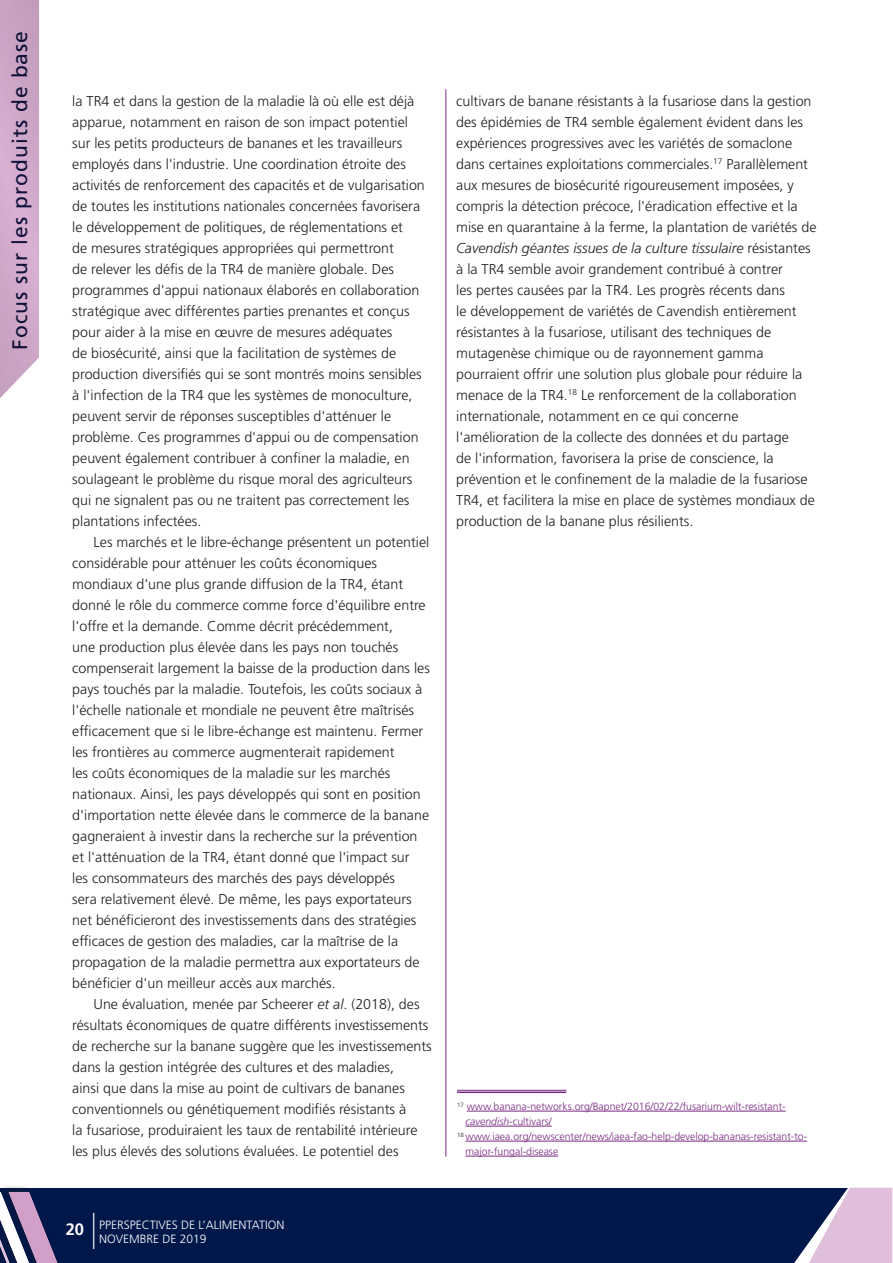
<style>
.page{position:relative;width:893px;height:1263px;background:#fff}
.page>*{position:absolute;margin:0;border:0;box-sizing:border-box;transform-origin:0 0}
.t1{font:21px "Frutiger LT Std";letter-spacing:.05em;color:#131b48}
.t2{font:300 14.25px/21px "Frutiger LT Std";color:#231f20}
.t3{font:300 12px/14.4px "Frutiger LT Std";color:#fff}
.t4{font:300 10.5px "Frutiger LT Std";color:#7a2982}
.s1{font-style:italic}
.s2{font-weight:700;font-size:16.5px}
</style>
<div class="page">
<div style="left:0;top:0;width:51px;height:421px;background:#231f20;opacity:.5"></div>
<div style="left:0;top:1188px;width:892px;height:75px;background:#00174a"></div>
<svg style="left:794px;top:1188px;width:99px;height:75px"></svg>
<div style="left:1px;top:1184px;width:66px;height:79px;background:#231f20;opacity:.3"></div>
<div style="left:7px;top:1191px;width:60px;height:72px;background:#00174a"></div>
<div style="left:0;top:1184px;width:39px;height:79px;background:#231f20;opacity:.3"></div>
<div style="left:0;top:1184px;width:20px;height:79px;background:#231f20;opacity:.3"></div>
<svg style="left:0;top:1192px;width:58px;height:71px"></svg>
<hr style="left:93px;top:1213px;width:1px;height:36px;background:#fff">
<hr style="left:445px;top:89px;width:1px;height:1068px;background:#7a2982">
<hr style="left:457px;top:1090px;width:109px;height:1px;background:#7a2982">
<hr style="left:457px;top:1091px;width:109px;height:2px;background:#7a2982">
<hr style="left:467px;top:1111px;width:319px;height:1px;background:#7a2982">
<hr style="left:465px;top:1126px;width:87px;height:1px;background:#7a2982">
<hr style="left:465px;top:1141px;width:342px;height:1px;background:#7a2982">
<hr style="left:465px;top:1156px;width:93px;height:1px;background:#7a2982">
<h1 class="t1" style="left:8px;top:350px;width:320px;rotate:-90deg">Focus sur les produits de base</h1>
<p class="t2" style="left:72px;top:91px;width:354px">la TR4 et dans la gestion de la maladie là où elle est déjà apparue, notamment en raison de son impact potentiel sur les petits producteurs de bananes et les travailleurs employés dans l'industrie. Une coordination étroite des activités de renforcement des capacités et de vulgarisation de toutes les institutions nationales concernées favorisera le développement de politiques, de réglementations et<br>de mesures stratégiques appropriées qui permettront<br>de relever les défis de la TR4 de manière globale. Des programmes d'appui nationaux élaborés en collaboration stratégique avec différentes parties prenantes et conçus pour aider à la mise en œuvre de mesures adéquates<br>de biosécurité, ainsi que la facilitation de systèmes de production diversifiés qui se sont montrés moins sensibles à l'infection de la TR4 que les systèmes de monoculture, peuvent servir de réponses susceptibles d'atténuer le problème. Ces programmes d'appui ou de compensation peuvent également contribuer à confiner la maladie, en soulageant le problème du risque moral des agriculteurs qui ne signalent pas ou ne traitent pas correctement les plantations infectées.</p>
<p class="t2" style="left:72px;top:532px;width:359px;text-indent:21px">Les marchés et le libre-échange présentent un potentiel considérable pour atténuer les coûts économiques mondiaux d'une plus grande diffusion de la TR4, étant donné le rôle du commerce comme force d'équilibre entre l'offre et la demande. Comme décrit précédemment,<br>une production plus élevée dans les pays non touchés compenserait largement la baisse de la production dans les pays touchés par la maladie. Toutefois, les coûts sociaux à l'échelle nationale et mondiale ne peuvent être maîtrisés efficacement que si le libre-échange est maintenu. Fermer les frontières au commerce augmenterait rapidement<br>les coûts économiques de la maladie sur les marchés nationaux. Ainsi, les pays développés qui sont en position d'importation nette élevée dans le commerce de la banane gagneraient à investir dans la recherche sur la prévention et l'atténuation de la TR4, étant donné que l'impact sur<br>les consommateurs des marchés des pays développés<br>sera relativement élevé. De même, les pays exportateurs net bénéficieront des investissements dans des stratégies efficaces de gestion des maladies, car la maîtrise de la propagation de la maladie permettra aux exportateurs de bénéficier d'un meilleur accès aux marchés.</p>
<p class="t2" style="left:72px;top:994px;width:361px;text-indent:21px">Une évaluation, menée par Scheerer <span class="s1">et al</span>. (2018), des résultats économiques de quatre différents investissements de recherche sur la banane suggère que les investissements dans la gestion intégrée des cultures et des maladies,<br>ainsi que dans la mise au point de cultivars de bananes conventionnels ou génétiquement modifiés résistants à<br>la fusariose, produiraient les taux de rentabilité intérieure les plus élevés des solutions évaluées. Le potentiel des</p>
<p class="t3" style="left:99px;top:1218px;width:187px;text-indent:-33px"><span class="s2">20</span> PPERSPECTIVES DE L’ALIMENTATION<br>NOVEMBRE DE 2019</p>
<p class="t2" style="left:456px;top:91px;width:362px">cultivars de banane résistants à la fusariose dans la gestion des épidémies de TR4 semble également évident dans les expériences progressives avec les variétés de somaclone dans certaines exploitations commerciales.<sup>17</sup> Parallèlement aux mesures de biosécurité rigoureusement imposées, y compris la détection précoce, l'éradication effective et la mise en quarantaine à la ferme, la plantation de variétés de <span class="s1">Cavendish géantes issues de la culture tissulaire</span> résistantes à la TR4 semble avoir grandement contribué à contrer<br>les pertes causées par la TR4. Les progrès récents dans<br>le développement de variétés de Cavendish entièrement résistantes à la fusariose, utilisant des techniques de mutagenèse chimique ou de rayonnement gamma pourraient offrir une solution plus globale pour réduire la menace de la TR4.<sup>18</sup> Le renforcement de la collaboration internationale, notamment en ce qui concerne l'amélioration de la collecte des données et du partage<br>de l'information, favorisera la prise de conscience, la prévention et le confinement de la maladie de la fusariose TR4, et facilitera la mise en place de systèmes mondiaux de production de la banane plus résilients.</p>
<p class="t4" style="left:457px;top:1100px;width:330px"><sup>17</sup> www.banana-networks.org/Bapnet/2016/02/22/fusarium-wilt-resistant-</p>
<p class="t4" style="left:465px;top:1115px;width:88px"><span class="s1">cavendish</span>-cultivars/</p>
<p class="t4" style="left:457px;top:1130px;width:352px"><sup>18</sup> www.iaea.org/newscenter/news/iaea-fao-help-develop-bananas-resistant-to-</p>
<p class="t4" style="left:465px;top:1145px;width:94px">major-fungal-disease</p>
</div>
